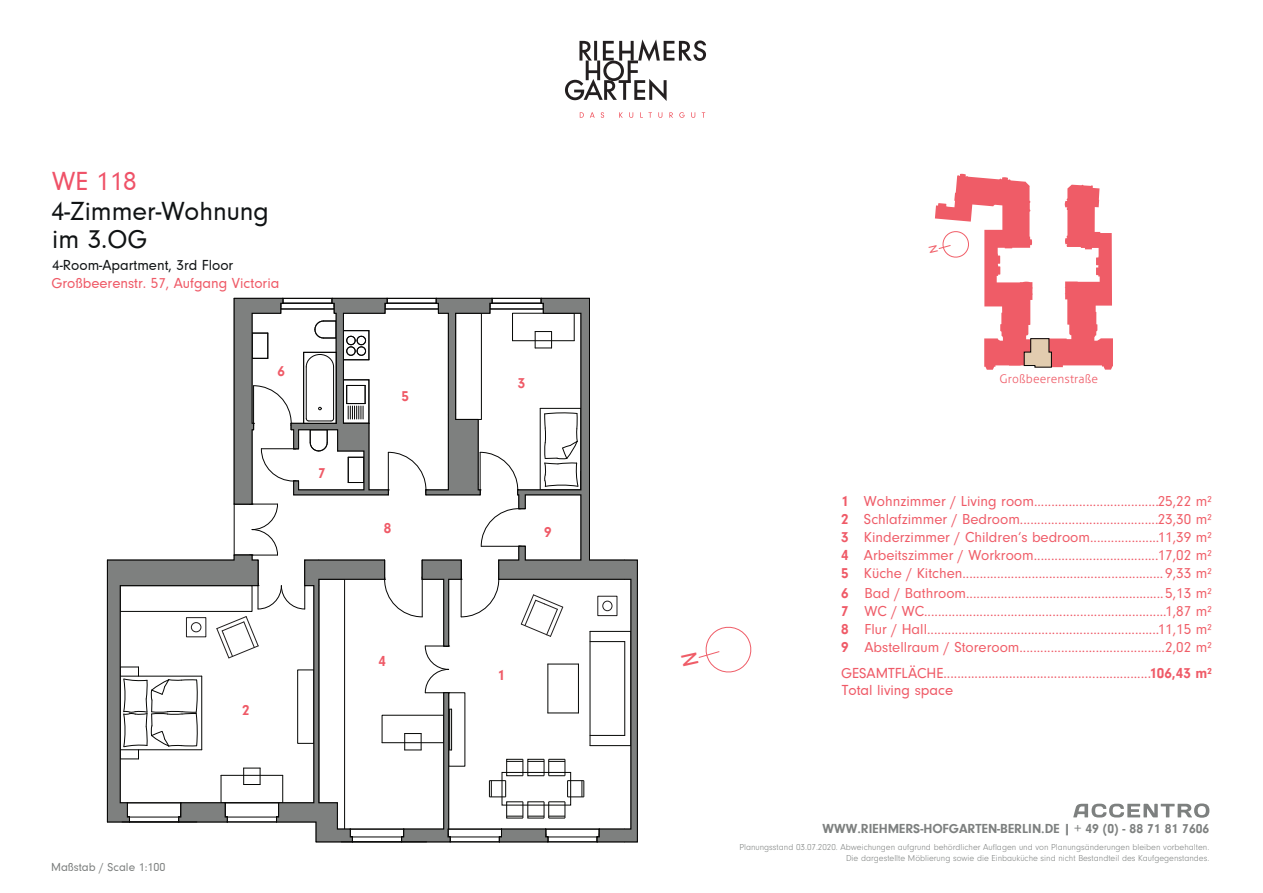
<style>
.page{position:relative;width:1263px;height:893px;background:#fff}
.page>*{position:absolute;margin:0;border:0;box-sizing:border-box;transform-origin:0 0}
.t1{font:27px/27.9px "Neuzeit Gro";color:#101314}
.t2{font:27px "Neuzeit Gro";color:#ef5268}
.t3{font:15px/18px "Neuzeit Gro";color:#ef5a67}
.t4{font:15px "Neuzeit Gro";color:#101314}
.t5{font:700 15px "Neuzeit Gro";color:#ef5a67}
.t6{font:700 13.5px "Neuzeit Gro";color:#7d807f}
.t7{font:12px "Neuzeit Gro";color:#7d807f}
.t8{font:300 12px "Aller";letter-spacing:.01em;color:#ef5c68}
.t9{font:300 9px/10.8px "Neuzeit Gro";color:#7d807f;text-align:right}
.s1{font-weight:700}
.s2{color:#f05e68}
.s3{color:#ef5c68}
.s4{font-weight:700;color:#ef5c68}
</style>
<div class="page">
<svg style="left:1073px;top:803px;width:136px;height:15px"></svg>
<svg style="left:565px;top:39px;width:141px;height:62px"></svg>
<svg style="left:580px;top:112px;width:125px;height:6px"></svg>
<svg style="left:107px;top:298px;width:530px;height:545px"></svg>
<svg style="left:698px;top:626px;width:54px;height:47px"></svg>
<svg style="left:935px;top:174px;width:178px;height:196px"></svg>
<h1 class="t2" style="left:52px;top:167px;width:86px">WE 118</h1>
<h1 class="t1" style="left:51px;top:198px;width:219px">4-Zimmer-Wohnung im 3.OG</h1>
<p class="t4" style="left:52px;top:257px;width:183px">4-Room-Apartment, 3rd Floor</p>
<p class="t3" style="left:51px;top:275px;width:229px">Großbeerenstr. 57, Aufgang Victoria</p>
<p class="t5" style="left:277px;top:363px;width:9px">6</p>
<p class="t5" style="left:318px;top:464px;width:9px">7</p>
<p class="t5" style="left:242px;top:702px;width:9px">2</p>
<p class="t5" style="left:402px;top:388px;width:9px">5</p>
<p class="t5" style="left:518px;top:374px;width:9px">3</p>
<p class="t5" style="left:384px;top:520px;width:9px">8</p>
<p class="t5" style="left:544px;top:524px;width:9px">9</p>
<p class="t5" style="left:379px;top:653px;width:9px">4</p>
<p class="t5" style="left:497px;top:667px;width:9px">1</p>
<p class="t7" style="left:51px;top:860px;width:116px">Maßstab / Scale 1:100</p>
<p class="t8" style="left:999px;top:371px;width:100px">Großbeerenstraße</p>
<p class="t3" style="left:841px;top:492px;width:372px;text-align:justify"><span class="s1">1</span> Wohnzimmer / Living room....................................<span class="s2">25,22 m²<br></span><span class="s1">2</span> <span class="s3">Schlafzimmer / Bedroom</span>........................................<span class="s2">23,30 m²<br></span><span class="s1">3</span> <span class="s3">Kinderzimmer / Children‘s bedroom</span>....................<span class="s2">11,39 m²<br></span><span class="s1">4</span> <span class="s2">Arbeitszimmer / Workroom</span>....................................<span class="s2">17,02 m²<br></span><span class="s1">5</span> <span class="s3">Küche / Kitchen</span>..........................................................<span class="s2">9,33 m²</span></p>
<p class="t3" style="left:841px;top:584px;width:372px"><span class="s1">6</span> <span class="s2">Bad / Bathroom................................</span>.........................<span class="s2">5,13 m²<br></span><span class="s1">7</span> <span class="s3">WC / WC...............</span>.......................................................<span class="s2">1,87 m²</span></p>
<p class="t3" style="left:841px;top:620px;width:372px"><span class="s1">8</span> <span class="s2">Flur / Hall</span>...................................................................<span class="s2">11,15 m²<br></span><span class="s1">9</span> <span class="s2">Abstellraum / Storeroom</span>..........................................<span class="s2">2,02 m²</span></p>
<p class="t3" style="left:841px;top:664px;width:372px">GESAMTFLÄCHE............................................................<span class="s1">106,43</span> <span class="s4">m²</span></p>
<p class="t3" style="left:842px;top:682px;width:113px">Total living space</p>
<p class="t6" style="left:823px;top:821px;width:388px">WWW.RIEHMERS-HOFGARTEN-BERLIN.DE | + 49 (0) - 88 71 81 7606</p>
<p class="t9" style="left:739px;top:842px;width:471px">Planungsstand 03.07.2020. Abweichungen aufgrund behördlicher Auflagen und von Planungsänderungen bleiben vorbehalten.<br>Die dargestellte Möblierung sowie die Einbauküche sind nicht Bestandteil des Kaufgegenstandes.</p>
</div>
